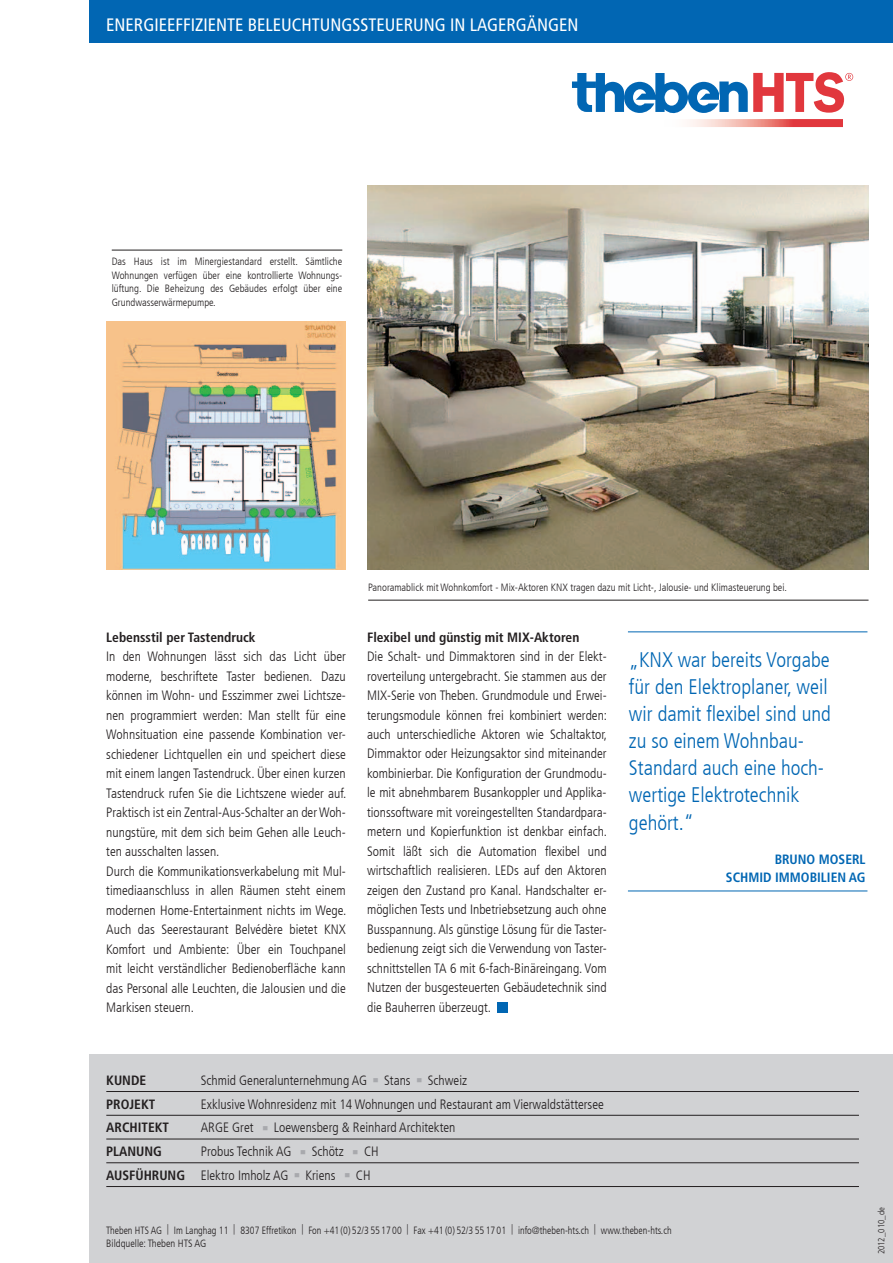
<style>
.page{position:relative;width:893px;height:1263px;background:#fff}
.page>*{position:absolute;margin:0;border:0;box-sizing:border-box;transform-origin:0 0}
.t1{font:300 condensed 21px/27px "Frutiger LT Com";color:#0166b3}
.t2{font:condensed 18px "Frutiger LT Com";color:#fff}
.t3{font:300 condensed 13.5px/19.5px "Frutiger LT Com";color:#231f20}
.t4{font:700 condensed 13.5px "Frutiger LT Com";color:#231f20}
.t5{font:700 condensed 13.5px/18px "Frutiger LT Com";color:#0166b3}
.t6{font:300 condensed 10.5px/13.5px "Frutiger LT Com";color:#231f20;text-align:justify}
.t7{font:300 condensed 10.5px/13.5px "Frutiger LT Com";color:#231f20;scale:.95 1}
.t8{font:300 condensed 9px "Frutiger LT Com";color:#231f20}
.s1{font-weight:700}
</style>
<div class="page">
<div style="left:89px;top:0;width:804px;height:43px;background:#0166b3"></div>
<div style="left:89px;top:1054px;width:804px;height:209px;background:#d1d2d4"></div>
<div style="left:497px;top:1002px;width:10px;height:10px;background:#0166b3"></div>
<hr style="left:628px;top:890px;width:239px;height:1px;background:#0166b3">
<hr style="left:628px;top:631px;width:239px;height:1px;background:#0166b3">
<hr style="left:106px;top:1091px;width:753px;height:1px;background:#231f20">
<hr style="left:106px;top:1115px;width:753px;height:1px;background:#231f20">
<hr style="left:106px;top:1139px;width:753px;height:1px;background:#231f20">
<hr style="left:106px;top:1162px;width:753px;height:1px;background:#231f20">
<hr style="left:106px;top:1186px;width:753px;height:1px;background:#231f20">
<svg style="left:689px;top:119px;width:154px;height:8px"></svg>
<svg style="left:572px;top:72px;width:281px;height:42px"></svg>
<hr style="left:368px;top:600px;width:500px;height:1px;background:#231f20">
<img style="left:367px;top:186px;width:501px;height:384px">
<img style="left:106px;top:322px;width:239px;height:248px">
<hr style="left:112px;top:250px;width:230px;height:1px;background:#231f20">
<p class="t2" style="left:106px;top:14px;width:111px">ENERGIEEFFIZIENTE</p>
<p class="t2" style="left:248px;top:14px;width:114px">BELEUCHTUNGSSTE</p>
<p class="t2" style="left:385px;top:14px;width:184px">UERUNG IN LAGERGÄNGEN</p>
<p class="t6" style="left:112px;top:255px;width:232px">Das Haus ist im Minergiestandard erstellt. Sämtliche Wohnungen verfügen über eine kontrollierte Wohnungs&shy;lüftung. Die Beheizung des Gebäudes erfolgt über eine Grundwasserwärmepumpe.</p>
<p class="t6" style="left:368px;top:581px;width:420px">Panoramablick mit Wohnkomfort - Mix-Aktoren KNX tragen dazu mit Licht-, Jalousie- und Klimasteuerung bei.</p>
<p class="t3" style="left:106px;top:627px;width:242px"><span class="s1">LEBENSSTIL PER TASTENDRUCK<br></span>In den Wohnungen lässt sich das Licht über moderne, beschriftete Taster bedienen. Dazu können im Wohn- und Esszimmer zwei Lichtsze&shy;nen programmiert werden: Man stellt für eine Wohnsituation eine passende Kombination ver&shy;schiedener Lichtquellen ein und speichert diese mit einem langen Tastendruck. Über einen kurzen Tastendruck rufen Sie die Lichtszene wieder auf.<br>Praktisch ist ein Zentral-Aus-Schalter an der Woh&shy;nungstüre, mit dem sich beim Gehen alle Leuch&shy;ten ausschalten lassen.<br>Durch die Kommunikationsverkabelung mit Mul&shy;timediaanschluss in allen Räumen steht einem modernen Home-Entertainment nichts im Wege.<br>Auch das Seerestaurant Belvédère bietet KNX Komfort und Ambiente: Über ein Touchpanel mit leicht verständlicher Bedienoberfläche kann das Personal alle Leuchten, die Jalousien und die Markisen steuern.</p>
<p class="t3" style="left:367px;top:627px;width:242px"><span class="s1">FLEXIBEL UND GÜNSTIG MIT MIX-AKTOREN<br></span>Die Schalt- und Dimmaktoren sind in der Elekt&shy;roverteilung untergebracht. Sie stammen aus der MIX-Serie von Theben. Grundmodule und Erwei&shy;terungsmodule können frei kombiniert werden: auch unterschiedliche Aktoren wie Schaltaktor, Dimmaktor oder Heizungsaktor sind miteinander kombinierbar. Die Konfiguration der Grundmodu&shy;le mit abnehmbarem Busankoppler und Applika&shy;tionssoftware mit voreingestellten Standardpara&shy;metern und Kopierfunktion ist denkbar einfach.<br>Somit läßt sich die Automation flexibel und wirtschaftlich realisieren. LEDs auf den Aktoren zeigen den Zustand pro Kanal. Handschalter er&shy;möglichen Tests und Inbetriebsetzung auch ohne Busspannung. Als günstige Lösung für die Taster&shy;bedienung zeigt sich die Verwendung von Taster&shy;schnittstellen TA 6 mit 6-fach-Binäreingang. Vom Nutzen der busgesteuerten Gebäudetechnik sind die Bauherren überzeugt.</p>
<p class="t1" style="left:629px;top:647px;width:203px">„KNX war bereits Vorgabe für den Elektroplaner, weil wir damit flexibel sind und zu so einem Wohnbau-<br>Standard auch eine hoch&shy;wertige Elektrotechnik gehört.“</p>
<p class="t5" style="left:726px;top:850px;width:141px;text-indent:49px">BRUNO MOSERL<br>SCHMID IMM</p>
<p class="t5" style="left:801px;top:868px;width:65px">OBILIEN AG</p>
<p class="t4" style="left:106px;top:1072px;width:40px">KUNDE</p>
<p class="t3" style="left:201px;top:1071px;width:268px">Schmid Generalunternehmung AG <sup>▄</sup> Stans <sup>▄</sup> Schweiz</p>
<p class="t4" style="left:106px;top:1096px;width:51px">PROJEKT</p>
<p class="t3" style="left:201px;top:1094px;width:405px">Exklusive Wohnresidenz mit 14 Wohnungen und Restaurant am Vierwaldstättersee</p>
<p class="t4" style="left:106px;top:1120px;width:64px">ARCHITEKT</p>
<p class="t3" style="left:201px;top:1118px;width:256px">ARGE Gret <sup>▄</sup> Loewensberg &amp; Reinhard Architekten</p>
<p class="t4" style="left:106px;top:1143px;width:16px">PLANUN</p>
<p class="t4" style="left:153px;top:1143px;width:10px">G</p>
<p class="t3" style="left:201px;top:1142px;width:179px">Probus Technik AG <sup>▄</sup> Schötz <sup>▄</sup> CH</p>
<p class="t4" style="left:106px;top:1167px;width:79px">AUSFÜHRUNG</p>
<p class="t3" style="left:201px;top:1166px;width:171px">Elektro Imholz AG <sup>▄</sup> Kriens <sup>▄</sup> CH</p>
<p class="t7" style="left:106px;top:1223px;width:597px">Theben HTS AG | Im Langhag 11 | 8307 Effretikon | Fon +41 (0) 52/3 55 17 00 | Fax +41 (0) 52/3 55 17 01 | info@theben-hts.ch | www.theben-hts.ch<br>Bildquelle: Theben HTS AG</p>
<p class="t8" style="left:876px;top:1254px;width:49px;rotate:-90deg">2012_010_de</p>
</div>
